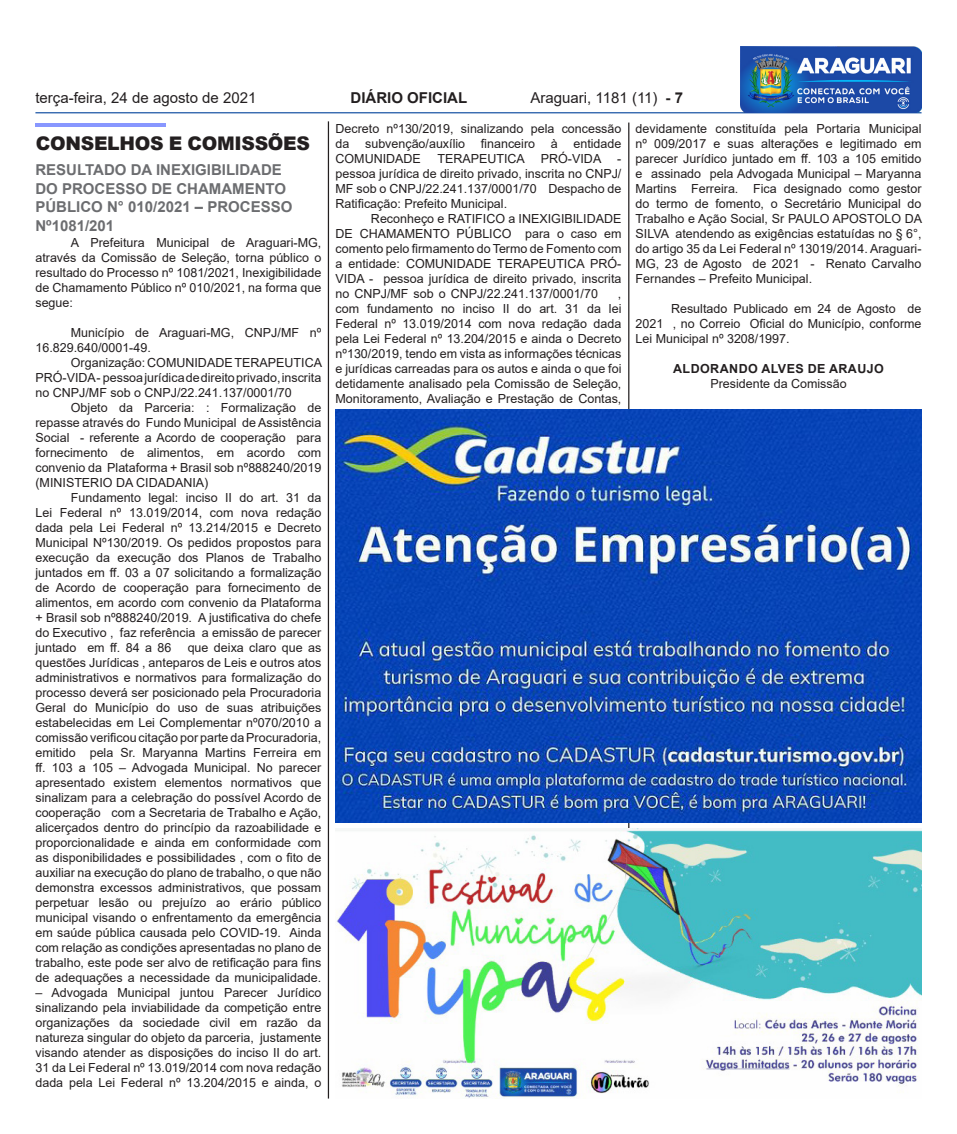
<style>
.page{position:relative;width:957px;height:1134px;background:#fff}
.page>*{position:absolute;margin:0;border:0;box-sizing:border-box;transform-origin:0 0}
.t1{font:900 18.75px "Arial";letter-spacing:-.015em;color:#231f20}
.t2{font:700 15px/18.8px "Arial";color:#6c6d70}
.t3{font:15px "Arial";color:#231f20}
.t4{font:700 15px "Arial";color:#231f20}
.t5{font:12.5px/15px "Arial";color:#231f20;text-align:justify}
.t6{font:700 12.5px "Arial";letter-spacing:.035em;color:#231f20}
.s1{font-weight:700}
</style>
<div class="page">
<hr style="left:35px;top:112px;width:886px;height:1px;background:#1c56a5">
<img style="left:741px;top:46px;width:180px;height:66px">
<hr style="left:328px;top:121px;width:1px;height:977px;background:#231f20">
<hr style="left:628px;top:123px;width:1px;height:975px;background:#231f20">
<hr style="left:35px;top:123px;width:131px;height:4px;background:#8897ff">
<img style="left:335px;top:829px;width:586px;height:269px">
<img style="left:335px;top:409px;width:586px;height:413px">
<p class="t3" style="left:35px;top:87px;width:222px">terça-feira, 24 de agosto de 2021</p>
<p class="t4" style="left:350px;top:87px;width:118px">DIÁRIO OFICIAL</p>
<p class="t3" style="left:530px;top:87px;width:154px">Araguari, 1181 (11) <span class="s1">- 7</span></p>
<p class="t1" style="left:36px;top:129px;width:276px">CONSELHOS E COMISSÕES</p>
<p class="t5" style="left:335px;top:121px;width:287px">Decreto nº130/2019, sinalizando pela concessão da</p>
<p class="t5" style="left:635px;top:121px;width:288px">devidamente constituída pela Portaria Municipal nº 009/2017 e suas alterações e legitimado em parecer Jurídico juntado em ff. 103 a 105 emitido e assinado pela Advogada Municipal – Maryanna Martins Ferreira. Fica designado como gestor do termo de fomento, o Secretário Municipal do Trabalho e Ação Social, Sr PAULO APOSTOLO DA SILVA atendendo as exigências estatuídas no § 6°, do artigo 35 da Lei Federal nº 13019/2014. Araguari-MG, 23 de Agosto de 2021 - Renato Carvalho Fernandes – Prefeito Municipal.</p>
<p class="t5" style="left:635px;top:301px;width:287px;text-indent:35px">Resultado Publicado em 24 de Agosto de 2021 , no Correio Oficial do Município, conforme Lei Municipal nº 3208/1997.</p>
<p class="t6" style="left:673px;top:359px;width:212px">ALDORANDO ALVES DE ARAUJO</p>
<p class="t5" style="left:710px;top:376px;width:138px">Presidente da Comissão</p>
<p class="t5" style="left:365px;top:136px;width:102px">subvenção/auxílio</p>
<p class="t5" style="left:481px;top:136px;width:56px">financeiro</p>
<p class="t5" style="left:551px;top:136px;width:8px">à</p>
<p class="t5" style="left:573px;top:136px;width:49px">entidade</p>
<p class="t5" style="left:335px;top:151px;width:87px">COMUNIDADE</p>
<p class="t5" style="left:437px;top:151px;width:89px">TERAPEUTICA</p>
<p class="t5" style="left:541px;top:151px;width:62px">PRÓ-VIDA</p>
<p class="t5" style="left:335px;top:151px;width:287px;text-indent:282px">- pessoa jurídica de direito privado, inscrita no CNPJ/ MF sob o CNPJ/22.241.137/0001/70 Despacho de Ratificação: Prefeito Municipal.</p>
<p class="t5" style="left:335px;top:211px;width:287px;text-indent:35px">Reconheço e RATIFICO a INEXIGIBILIDADE DE CHAMAMENTO PÚBLICO para o caso em comento pelo firmamento do Termo de Fomento com a entidade: COMUNIDADE TERAPEUTICA PRÓ-VIDA - pessoa jurídica de direito privado, inscrita no CNPJ/MF sob o CNPJ/22.241.137/0001/70</p>
<p class="t5" style="left:335px;top:286px;width:287px;text-indent:282px">, com fundamento no inciso II do art. 31 da lei Federal nº 13.019/2014 com nova redação dada pela Lei Federal nº 13.204/2015 e ainda o Decreto nº130/2019, tendo em vista as informações técnicas e jurídicas carreadas para os autos e ainda o que foi detidamente analisado pela Comissão de Seleção, Monitoramento, Avaliação e Prestação de Contas,</p>
<p class="t2" style="left:35px;top:160px;width:258px">RESULTADO DA INEXIGIBILIDADE<br>DO PROCESSO DE CHAMAMENTO<br>PÚBLICO N° 010/2021 – PROCESSO<br>Nº1081/201</p>
<p class="t5" style="left:35px;top:235px;width:287px;text-indent:35px">A Prefeitura Municipal de Araguari-MG, através da Comissão de Seleção, torna público o resultado do Processo nº 1081/2021, Inexigibilidade de Chamamento Público nº 010/2021, na forma que segue:</p>
<p class="t5" style="left:35px;top:325px;width:287px;text-indent:35px">Município de Araguari-MG, CNPJ/MF nº<br>16.829.640/0001-49.</p>
<p class="t5" style="left:35px;top:355px;width:288px;text-indent:35px">Organização: COMUNIDADE TERAPEUTICA PRÓ-VIDA - pessoa jurídica de direito privado, inscrita no CNPJ/MF sob o CNPJ/22.241.137/0001/70</p>
<p class="t5" style="left:35px;top:400px;width:287px;text-indent:35px">Objeto da Parceria: : Formalização de repasse através do Fundo Municipal de Assistência Social - referente a Acordo de cooperação para fornecimento de alimentos, em acordo com convenio da Plataforma + Brasil sob nº888240/2019 (MINISTERIO DA CIDADANIA)</p>
<p class="t5" style="left:35px;top:490px;width:287px;text-indent:35px">Fundamento legal: inciso II do art. 31 da Lei Federal nº 13.019/2014, com nova redação dada pela Lei Federal nº 13.214/2015 e Decreto Municipal Nº130/2019. Os pedidos propostos para execução da execução dos Planos de Trabalho juntados em ff. 03 a 07 solicitando a formalização de Acordo de cooperação para fornecimento de alimentos, em acordo com convenio da Plataforma + Brasil sob nº888240/2019. A justificativa do chefe do Executivo , faz referência a emissão de parecer juntado em ff. 84 a 86</p>
<p class="t5" style="left:35px;top:640px;width:287px;text-indent:152px">que deixa claro que as questões Jurídicas , anteparos de Leis e outros atos administrativos e normativos para formalização do processo deverá ser posicionado pela Procuradoria Geral do Município do uso de suas atribuições estabelecidas em Lei Complementar nº070/2010 a comissão verificou citação por parte da Procuradoria, emitido pela Sr. Maryanna Martins Ferreira em ff. 103 a 105 – Advogada Municipal. No parecer apresentado existem elementos normativos que sinalizam para a celebração do possível Acordo de cooperação com a Secretaria de Trabalho e Ação, alicerçados dentro do princípio da razoabilidade e proporcionalidade e ainda em conformidade com as disponibilidades e possibilidades , com o fito de auxiliar na execução do plano de trabalho, o que não demonstra excessos administrativos, que possam perpetuar lesão ou prejuízo ao erário público municipal visando o enfrentamento da emergência em saúde pública causada pelo COVID-19. Ainda com relação as condições apresentadas no plano de trabalho, este pode ser alvo de retificação para fins de adequações a necessidade da municipalidade.</p>
<p class="t5" style="left:35px;top:985px;width:287px">– Advogada Municipal juntou Parecer Jurídico sinalizando pela inviabilidade da competição entre organizações da sociedade civil em razão da natureza singular do objeto da parceria, justamente visando atender as disposições do inciso II do art.<br>31 da Lei Federal nº 13.019/2014 com nova redação dada pela Lei Federal nº 13.204/2015 e ainda, o</p>
</div>
